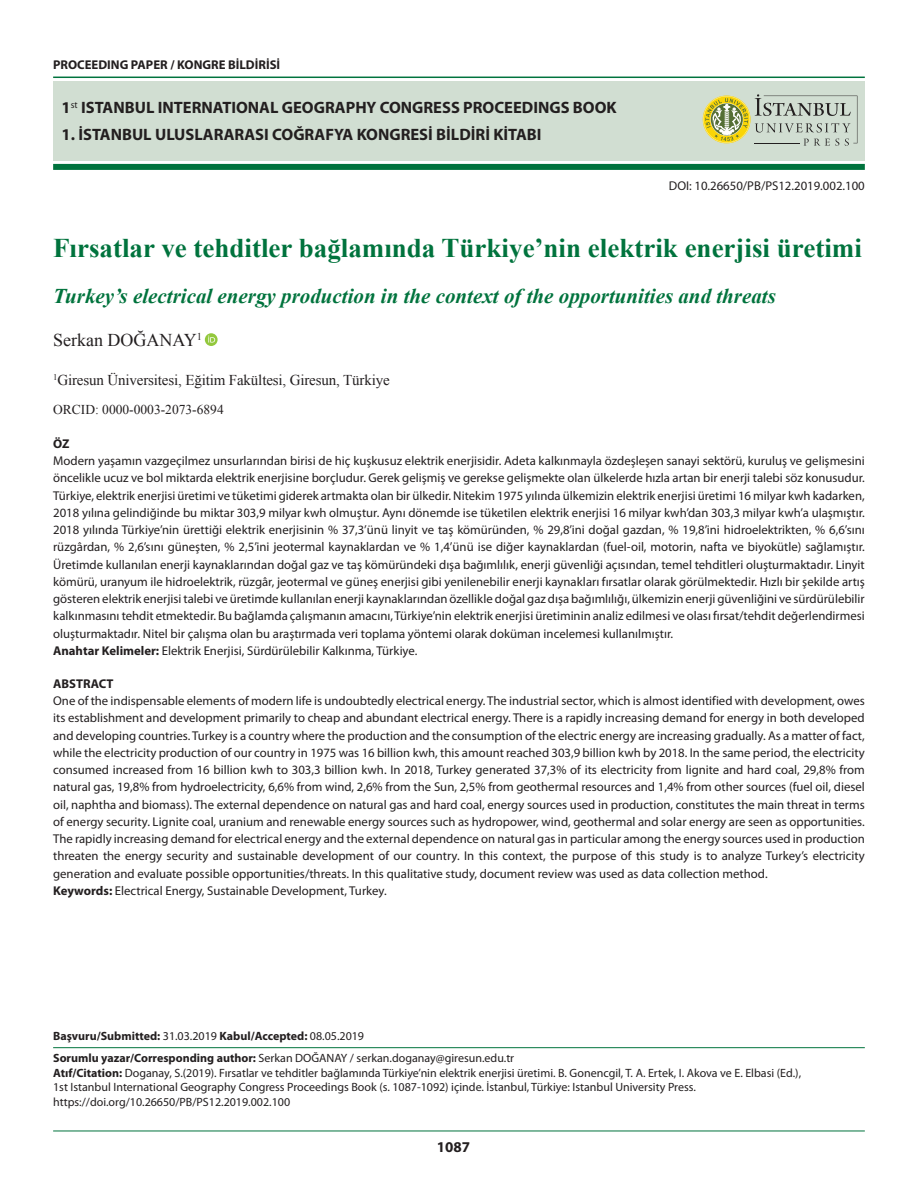
<style>
.page{position:relative;width:918px;height:1188px;background:#fff}
.page>*{position:absolute;margin:0;border:0;box-sizing:border-box;transform-origin:0 0}
.t1{font:700 27px "Times New Roman";color:#00733d}
.t2{font:italic 700 21px "Times New Roman";color:#00733d}
.t3{font:18px "Times New Roman";color:#231f20}
.t4{font:700 16.5px "Myriad Pro";color:#231f20}
.t5{font:15px "Times New Roman";letter-spacing:-.01em;color:#231f20}
.t6{font:700 15px "Myriad Pro";color:#231f20}
.t7{font:13.5px "Times New Roman";color:#231f20}
.t8{font:12.75px/17.2px "Myriad Pro";color:#231f20}
.t9{font:700 12.75px "Myriad Pro";color:#231f20}
.t10{font:12px/14.4px "Myriad Pro";color:#231f20}
.t11{font:700 12px "Myriad Pro";color:#231f20}
.s1{font-weight:700}
.s2{font-weight:400}
</style>
<div class="page">
<hr style="left:53px;top:77px;width:812px;height:1px;background:#00733d">
<hr style="left:53px;top:1131px;width:812px;height:1px;background:#00733d">
<div style="left:53px;top:81px;width:812px;height:79px;background:#d1ded2"></div>
<hr style="left:53px;top:1047px;width:812px;height:1px;background:#00733d">
<div style="left:53px;top:164px;width:812px;height:6px;background:#00733d"></div>
<svg style="left:205px;top:333px;width:13px;height:13px"></svg>
<svg style="left:208px;top:336px;width:7px;height:7px"></svg>
<svg style="left:703px;top:94px;width:154px;height:52px"></svg>
<p class="t9" style="left:53px;top:58px;width:229px">PROCEEDING PAPER / KONGRE BİLDİRİSİ</p>
<p class="t4" style="left:62px;top:99px;width:557px">1<sup>st</sup> ISTANBUL INTERNATIONAL GEOGRAPHY CONGRESS PROCEEDINGS BOOK</p>
<p class="t4" style="left:62px;top:126px;width:481px">1. İSTANBUL ULUSLARARASI COĞRAFYA KONGRESİ BİLDİRİ KİTABI</p>
<p class="t8" style="left:669px;top:178px;width:198px">DOI: 10.26650/PB/PS12.2019.002.100</p>
<h1 class="t1" style="left:53px;top:229px;width:810px">Fırsatlar ve tehditler bağlamında Türkiye’nin elektrik enerjisi üretimi</h1>
<h2 class="t2" style="left:53px;top:281px;width:724px">Turkey’s electrical energy production in the context of the opportunities and threats</h2>
<h3 class="t3" style="left:53px;top:328px;width:151px">Serkan DOĞANAY<sup>1</sup></h3>
<p class="t5" style="left:53px;top:370px;width:338px"><sup>1</sup>Giresun Üniversitesi, Eğitim Fakültesi, Giresun, Türkiye</p>
<p class="t7" style="left:53px;top:401px;width:172px">ORCID: 0000-0003-2073-6894</p>
<p class="t9" style="left:53px;top:437px;width:18px">ÖZ</p>
<p class="t8" style="left:53px;top:453px;width:813px">Modern yaşamın vazgeçilmez unsurlarından birisi de hiç kuşkusuz elektrik enerjisidir. Adeta kalkınmayla özdeşleşen sanayi sektörü, kuruluş ve gelişmesini öncelikle ucuz ve bol miktarda elektrik enerjisine borçludur. Gerek gelişmiş ve gerekse gelişmekte olan ülkelerde hızla artan bir enerji talebi söz konusudur.<br>Türkiye, elektrik enerjisi üretimi ve tüketimi giderek artmakta olan bir ülkedir. Nitekim 1975 yılında ülkemizin elektrik enerjisi üretimi 16 milyar kwh kadarken, 2018 yılına gelindiğinde bu miktar 303,9 milyar kwh olmuştur. Aynı dönemde ise tüketilen elektrik enerjisi 16 milyar kwh’dan 303,3 milyar kwh’a ulaşmıştır.<br>2018 yılında Türkiye’nin ürettiği elektrik enerjisinin % 37,3’ünü linyit ve taş kömüründen, % 29,8’ini doğal gazdan, % 19,8’ini hidroelektrikten, % 6,6’sını rüzgârdan, % 2,6’sını güneşten, % 2,5’ini jeotermal kaynaklardan ve % 1,4’ünü ise diğer kaynaklardan (fuel-oil, motorin, nafta ve biyokütle) sağlamıştır.<br>Üretimde kullanılan enerji kaynaklarından doğal gaz ve taş kömüründeki dışa bağımlılık, enerji güvenliği açısından, temel tehditleri oluşturmaktadır. Linyit kömürü, uranyum ile hidroelektrik, rüzgâr, jeotermal ve güneş enerjisi gibi yenilenebilir enerji kaynakları fırsatlar olarak görülmektedir. Hızlı bir şekilde artış gösteren elektrik enerjisi talebi ve üretimde kullanılan enerji kaynaklarından özellikle doğal gaz dışa bağımlılığı, ülkemizin enerji güvenliğini ve sürdürülebilir kalkınmasını tehdit etmektedir. Bu bağlamda çalışmanın amacını, Türkiye’nin elektrik enerjisi üretiminin analiz edilmesi ve olası fırsat/tehdit değerlendirmesi oluşturmaktadır. Nitel bir çalışma olan bu araştırmada veri toplama yöntemi olarak doküman incelemesi kullanılmıştır.<br><span class="s1">Anahtar Kelimeler:</span> Elektrik Enerjisi, Sürdürülebilir Kalkınma, Türkiye.</p>
<p class="t9" style="left:53px;top:677px;width:62px">ABSTRACT</p>
<p class="t8" style="left:53px;top:693px;width:813px">One of the indispensable elements of modern life is undoubtedly electrical energy. The industrial sector, which is almost identified with development, owes its establishment and development primarily to cheap and abundant electrical energy. There is a rapidly increasing demand for energy in both developed and developing countries. Turkey is a country where the production and the consumption of the electric energy are increasing gradually. As a matter of fact, while the electricity production of our country in 1975 was 16 billion kwh, this amount reached 303,9 billion kwh by 2018. In the same period, the electricity consumed increased from 16 billion kwh to 303,3 billion kwh. In 2018, Turkey generated 37,3% of its electricity from lignite and hard coal, 29,8% from natural gas, 19,8% from hydroelectricity, 6,6% from wind, 2,6% from the Sun, 2,5% from geothermal resources and 1,4% from other sources (fuel oil, diesel oil, naphtha and biomass). The external dependence on natural gas and hard coal, energy sources used in production, constitutes the main threat in terms of energy security. Lignite coal, uranium and renewable energy sources such as hydropower, wind, geothermal and solar energy are seen as opportunities.<br>The rapidly increasing demand for electrical energy and the external dependence on natural gas in particular among the energy sources used in production threaten the energy security and sustainable development of our country. In this context, the purpose of this study is to analyze Turkey’s electricity generation and evaluate possible opportunities/threats. In this qualitative study, document review was used as data collection method.<br><span class="s1">Keywords:</span> Electrical Energy, Sustainable Development, Turkey.</p>
<p class="t11" style="left:53px;top:1029px;width:312px">Başvuru/Submitted: <span class="s2">31.03.2019</span> Kabul/Accepted: <span class="s2">08.05.2019</span></p>
<p class="t10" style="left:53px;top:1051px;width:750px"><span class="s1">Sorumlu yazar/Corresponding author:</span> Serkan DOĞANAY / serkan.doganay@giresun.edu.tr<br><span class="s1">Atıf/Citation:</span> Doganay, S.(2019). Fırsatlar ve tehditler bağlamında Türkiye’nin elektrik enerjisi üretimi. B. Gonencgil, T. A. Ertek, I. Akova ve E. Elbasi (Ed.), 1st Istanbul International Geography Congress Proceedings Book (s. 1087-1092) içinde. İstanbul, Türkiye: Istanbul University Press. https://doi.org/10.26650/PB/PS12.2019.002.100</p>
<p class="t6" style="left:437px;top:1139px;width:35px">1087</p>
</div>
